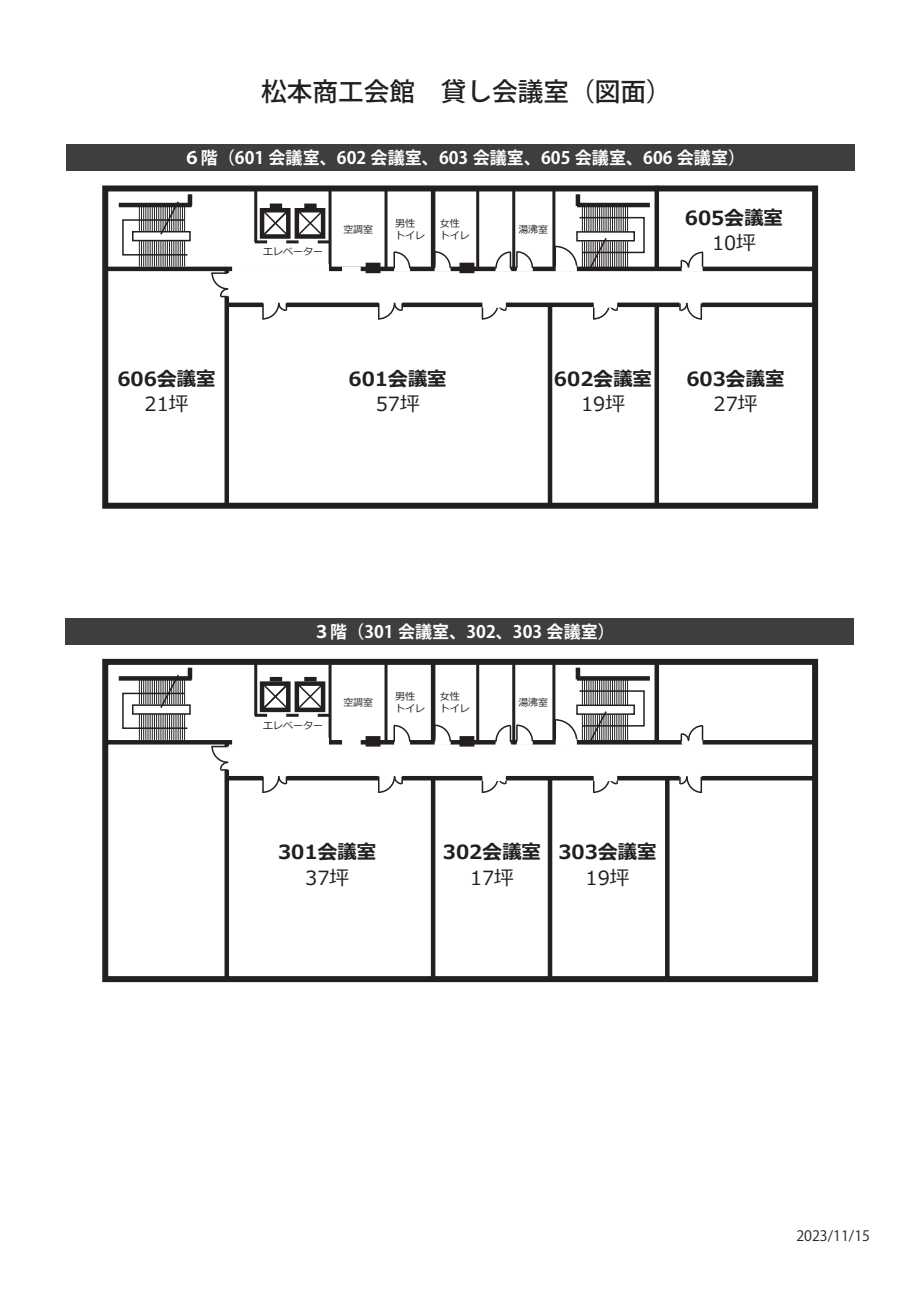
<style>
.page{position:relative;width:919px;height:1289px;background:#fff}
.page>*{position:absolute;margin:0;border:0;box-sizing:border-box;transform-origin:0 0}
.t1{font:500 25.65px "Koz Go Pr 6 N";color:#231f20}
.t2{font:700 19.5px "Meiryo";color:#231f20}
.t3{font:19.5px "Meiryo";color:#231f20}
.t4{font:700 17.1px "Koz Go Pr 6 N";color:#fff}
.t5{font:14.25px "Koz Go Pr 6 N";color:#231f20}
.t6{font:10.05px/12px "Meiryo";color:#231f20}
</style>
<div class="page">
<div style="left:66px;top:144px;width:788px;height:27px;background:#3e3e3f"></div>
<div style="left:224px;top:267px;width:5px;height:238px;background:#231f20"></div>
<div style="left:547px;top:305px;width:5px;height:200px;background:#231f20"></div>
<div style="left:654px;top:305px;width:5px;height:200px;background:#231f20"></div>
<div style="left:654px;top:186px;width:5px;height:83px;background:#231f20"></div>
<div style="left:227px;top:302px;width:588px;height:5px;background:#231f20"></div>
<hr style="left:105px;top:267px;width:710px;height:4px;background:#231f20">
<svg style="left:678px;top:302px;width:25px;height:18px"></svg>
<svg style="left:592px;top:302px;width:26px;height:18px"></svg>
<svg style="left:480px;top:302px;width:27px;height:18px"></svg>
<svg style="left:377px;top:302px;width:26px;height:18px"></svg>
<svg style="left:261px;top:302px;width:26px;height:18px"></svg>
<svg style="left:210px;top:271px;width:20px;height:26px"></svg>
<hr style="left:254px;top:188px;width:3px;height:54px;background:#231f20">
<div style="left:270px;top:203px;width:12px;height:5px;background:#231f20"></div>
<div style="left:304px;top:203px;width:12px;height:5px;background:#231f20"></div>
<hr style="left:328px;top:188px;width:3px;height:80px;background:#231f20">
<hr style="left:431px;top:188px;width:4px;height:80px;background:#231f20">
<hr style="left:476px;top:190px;width:3px;height:79px;background:#231f20">
<hr style="left:552px;top:190px;width:3px;height:79px;background:#231f20">
<div style="left:575px;top:194px;width:5px;height:12px;background:#231f20"></div>
<hr style="left:512px;top:189px;width:3px;height:78px;background:#231f20">
<hr style="left:384px;top:188px;width:3px;height:80px;background:#231f20">
<svg style="left:255px;top:208px;width:74px;height:35px"></svg>
<div style="left:342px;top:266px;width:19px;height:6px;background:#fff"></div>
<hr style="left:577px;top:203px;width:72px;height:4px;background:#231f20">
<hr style="left:188px;top:194px;width:4px;height:12px;background:#231f20">
<hr style="left:119px;top:203px;width:73px;height:4px;background:#231f20">
<svg style="left:392px;top:251px;width:19px;height:20px"></svg>
<svg style="left:434px;top:250px;width:17px;height:21px"></svg>
<svg style="left:494px;top:250px;width:40px;height:21px"></svg>
<svg style="left:679px;top:251px;width:25px;height:20px"></svg>
<div style="left:365px;top:263px;width:15px;height:10px;background:#231f20"></div>
<div style="left:459px;top:263px;width:15px;height:10px;background:#231f20"></div>
<div style="left:102px;top:185px;width:716px;height:323px;border:6px solid #231f20"></div>
<div style="left:593px;top:300px;width:24px;height:8px;background:#fff"></div>
<div style="left:482px;top:300px;width:24px;height:8px;background:#fff"></div>
<div style="left:232px;top:264px;width:97px;height:8px;background:#fff"></div>
<svg style="left:553px;top:206px;width:92px;height:66px"></svg>
<div style="left:132px;top:231px;width:59px;height:10px;border:2px solid #231f20"></div>
<svg style="left:121px;top:200px;width:68px;height:66px"></svg>
<div style="left:65px;top:618px;width:789px;height:26px;background:#3e3e3f"></div>
<div style="left:224px;top:741px;width:5px;height:238px;background:#231f20"></div>
<div style="left:547px;top:778px;width:5px;height:201px;background:#231f20"></div>
<hr style="left:665px;top:778px;width:4px;height:201px;background:#231f20">
<hr style="left:431px;top:778px;width:4px;height:201px;background:#231f20">
<div style="left:654px;top:659px;width:5px;height:83px;background:#231f20"></div>
<hr style="left:227px;top:776px;width:588px;height:4px;background:#231f20">
<hr style="left:105px;top:740px;width:710px;height:4px;background:#231f20">
<svg style="left:678px;top:776px;width:25px;height:17px"></svg>
<svg style="left:592px;top:776px;width:26px;height:17px"></svg>
<svg style="left:480px;top:780px;width:27px;height:13px"></svg>
<svg style="left:377px;top:776px;width:26px;height:17px"></svg>
<svg style="left:261px;top:776px;width:26px;height:17px"></svg>
<svg style="left:210px;top:744px;width:20px;height:27px"></svg>
<hr style="left:254px;top:662px;width:3px;height:53px;background:#231f20">
<hr style="left:270px;top:677px;width:12px;height:4px;background:#231f20">
<hr style="left:304px;top:677px;width:12px;height:4px;background:#231f20">
<hr style="left:328px;top:662px;width:3px;height:80px;background:#231f20">
<hr style="left:431px;top:662px;width:4px;height:79px;background:#231f20">
<hr style="left:476px;top:663px;width:3px;height:79px;background:#231f20">
<hr style="left:552px;top:663px;width:3px;height:79px;background:#231f20">
<div style="left:575px;top:667px;width:5px;height:12px;background:#231f20"></div>
<hr style="left:512px;top:662px;width:3px;height:79px;background:#231f20">
<hr style="left:384px;top:661px;width:3px;height:81px;background:#231f20">
<svg style="left:255px;top:681px;width:74px;height:35px"></svg>
<div style="left:342px;top:739px;width:19px;height:7px;background:#fff"></div>
<svg style="left:580px;top:676px;width:69px;height:4px"></svg>
<hr style="left:188px;top:667px;width:4px;height:12px;background:#231f20">
<svg style="left:392px;top:724px;width:19px;height:21px"></svg>
<svg style="left:433px;top:723px;width:18px;height:22px"></svg>
<svg style="left:494px;top:723px;width:40px;height:22px"></svg>
<svg style="left:679px;top:725px;width:25px;height:20px"></svg>
<div style="left:365px;top:736px;width:15px;height:10px;background:#231f20"></div>
<div style="left:459px;top:736px;width:15px;height:10px;background:#231f20"></div>
<div style="left:102px;top:659px;width:716px;height:323px;border:6px solid #231f20"></div>
<div style="left:593px;top:773px;width:24px;height:8px;background:#fff"></div>
<div style="left:482px;top:773px;width:24px;height:8px;background:#fff"></div>
<div style="left:232px;top:737px;width:97px;height:8px;background:#fff"></div>
<svg style="left:553px;top:679px;width:92px;height:66px"></svg>
<div style="left:132px;top:704px;width:59px;height:10px;border:2px solid #231f20"></div>
<svg style="left:121px;top:673px;width:68px;height:67px"></svg>
<h1 class="t1" style="left:261px;top:77px;width:412px">松本商工会館　貸し会議室（図面）</h1>
<p class="t4" style="left:183px;top:148px;width:563px">６階（601 会議室、602 会議室、603 会議室、605 会議室、606 会議室）</p>
<p class="t2" style="left:117px;top:365px;width:100px">606会議室</p>
<p class="t3" style="left:145px;top:390px;width:45px">21坪</p>
<p class="t6" style="left:263px;top:246px;width:61px">エレベーター</p>
<p class="t6" style="left:343px;top:224px;width:31px">空調室</p>
<p class="t6" style="left:395px;top:218px;width:31px">男性トイレ</p>
<p class="t6" style="left:439px;top:218px;width:31px">女性トイレ</p>
<p class="t6" style="left:518px;top:224px;width:31px">湯沸室</p>
<p class="t2" style="left:684px;top:204px;width:100px">605会議室</p>
<p class="t3" style="left:712px;top:229px;width:45px">10坪</p>
<p class="t2" style="left:348px;top:365px;width:100px">601会議室</p>
<p class="t3" style="left:376px;top:390px;width:45px">57坪</p>
<p class="t2" style="left:554px;top:365px;width:100px">602会議室</p>
<p class="t3" style="left:581px;top:390px;width:45px">19坪</p>
<p class="t2" style="left:686px;top:365px;width:100px">603会議室</p>
<p class="t3" style="left:713px;top:390px;width:45px">27坪</p>
<p class="t4" style="left:313px;top:622px;width:303px">３階（301 会議室、302、303 会議室）</p>
<p class="t6" style="left:263px;top:719px;width:61px">エレベーター</p>
<p class="t6" style="left:343px;top:697px;width:31px">空調室</p>
<p class="t6" style="left:395px;top:691px;width:31px">男性トイレ</p>
<p class="t6" style="left:439px;top:691px;width:31px">女性トイレ</p>
<p class="t6" style="left:518px;top:697px;width:31px">湯沸室</p>
<p class="t2" style="left:278px;top:838px;width:100px">301会議室</p>
<p class="t3" style="left:305px;top:863px;width:45px">37坪</p>
<p class="t2" style="left:443px;top:838px;width:100px">302会議室</p>
<p class="t3" style="left:470px;top:863px;width:45px">17坪</p>
<p class="t2" style="left:558px;top:838px;width:100px">303会議室</p>
<p class="t3" style="left:585px;top:863px;width:45px">19坪</p>
<p class="t5" style="left:796px;top:1227px;width:75px">2023/11/15</p>
</div>
